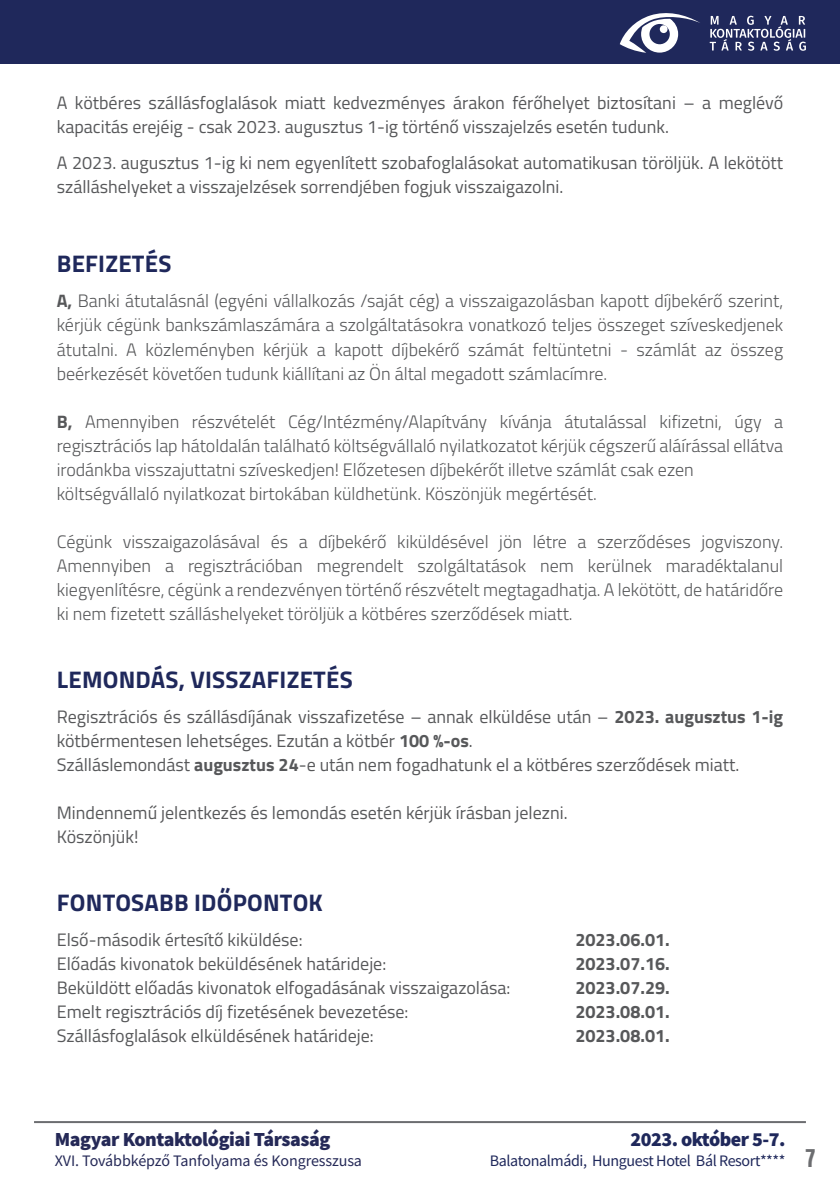
<style>
.page{position:relative;width:840px;height:1191px;background:#fff}
.page>*{position:absolute;margin:0;border:0;box-sizing:border-box;transform-origin:0 0}
.t1{font:800 26px "Akhand";color:#6c6d70}
.TARTALOM_CÍM{font:700 24px "Titillium Web";letter-spacing:.01em;color:#1f285b}
.t2{font:900 20px "Source Sans Pro";letter-spacing:-.02em;color:#252957}
.t3{font:900 20px "Source Sans Pro";letter-spacing:-.025em;color:#1f285b}
.t4{font:300 18px/24px "Titillium Web";color:#57585a;text-align:justify}
.TARTALOM_CÍM-2{font:18px/24px "Titillium Web";color:#57585a}
.t5{font:700 18px "Titillium Web";color:#57585a}
.t6{font:16px "Source Sans Pro";letter-spacing:-.025em;color:#1f285b}
.t7{font:16px "Source Sans Pro";letter-spacing:-.005em;color:#252957}
.s1{font-weight:700}
</style>
<div class="page">
<div style="left:0;top:0;width:839px;height:64px;background:#1f285b"></div>
<hr style="left:34px;top:1121px;width:771px;height:2px;background:#6c6d70">
<svg style="left:619px;top:13px;width:81px;height:40px"></svg>
<div style="left:659px;top:25px;width:8px;height:8px;background:#fff;border-radius:50%"></div>
<svg style="left:709px;top:16px;width:96px;height:35px"></svg>
<p class="TARTALOM_CÍM-2" style="left:57px;top:90px;width:727px">A kötbéres szállásfoglalások miatt kedvezményes árakon férőhelyet biztosítani – a meglévő kapacitás erejéig - csak 2023. augusztus 1-ig történő visszajelzés esetén tudunk.</p>
<p class="TARTALOM_CÍM-2" style="left:57px;top:150px;width:727px">A 2023. augusztus 1-ig ki nem egyenlített szobafoglalásokat automatikusan töröljük. A lekötött szálláshelyeket a visszajelzések sorrendjében fogjuk visszaigazolni.</p>
<p class="TARTALOM_CÍM" style="left:57px;top:245px;width:116px">BEFIZETÉS</p>
<p class="t4" style="left:57px;top:288px;width:727px"><span class="s1">A,</span> Banki átutalásnál (egyéni vállalkozás /saját cég) a visszaigazolásban kapott díjbekérő szerint, kérjük cégünk bankszámlaszámára a szolgáltatásokra vonatkozó teljes összeget szíveskedjenek átutalni. A közleményben kérjük a kapott díjbekérő számát feltüntetni - számlát az összeg beérkezését követően tudunk kiállítani az Ön által megadott számlacímre.</p>
<p class="t4" style="left:57px;top:408px;width:727px"><span class="s1">B,</span> Amennyiben részvételét Cég/Intézmény/Alapítvány kívánja átutalással kifizetni, úgy a regisztrációs lap hátoldalán található költségvállaló nyilatkozatot kérjük cégszerű aláírással ellátva irodánkba visszajuttatni szíveskedjen! Előzetesen díjbekérőt illetve számlát csak ezen</p>
<p class="t4" style="left:57px;top:480px;width:541px">költségvállaló nyilatkozat birtokában küldhetünk. Köszönjük megértését.</p>
<p class="t4" style="left:57px;top:528px;width:727px">Cégünk visszaigazolásával és a díjbekérő kiküldésével jön létre a szerződéses jogviszony.<br>Amennyiben a regisztrációban megrendelt szolgáltatások nem kerülnek maradéktalanul kiegyenlítésre, cégünk a rendezvényen történő részvételt megtagadhatja. A lekötött, de határidőre ki nem fizetett szálláshelyeket töröljük a kötbéres szerződések miatt.</p>
<p class="TARTALOM_CÍM" style="left:57px;top:661px;width:297px">LEMONDÁS, VISSZAFIZETÉS</p>
<p class="TARTALOM_CÍM-2" style="left:57px;top:704px;width:727px">Regisztrációs és szállásdíjának visszafizetése – annak elküldése után – <span class="s1">2023. augusztus 1-ig </span>kötbérmentesen lehetséges. Ezután a kötbér <span class="s1">100 %-os</span>.</p>
<p class="TARTALOM_CÍM-2" style="left:57px;top:752px;width:683px">Szálláslemondást <span class="s1">augusztus 24</span>-e után nem fogadhatunk el a kötbéres szerződések miatt.</p>
<p class="TARTALOM_CÍM-2" style="left:57px;top:800px;width:512px">Mindennemű jelentkezés és lemondás esetén kérjük írásban jelezni.</p>
<p class="TARTALOM_CÍM-2" style="left:57px;top:824px;width:83px">Köszönjük!</p>
<p class="TARTALOM_CÍM" style="left:57px;top:884px;width:267px">FONTOSABB IDŐPONTOK</p>
<p class="TARTALOM_CÍM-2" style="left:57px;top:927px;width:247px">Első-második értesítő kiküldése:</p>
<p class="t5" style="left:575px;top:926px;width:96px">2023.06.01.</p>
<p class="TARTALOM_CÍM-2" style="left:57px;top:951px;width:331px">Előadás kivonatok beküldésének határideje:</p>
<p class="t5" style="left:575px;top:950px;width:96px">2023.07.16.</p>
<p class="TARTALOM_CÍM-2" style="left:57px;top:975px;width:455px">Beküldött előadás kivonatok elfogadásának visszaigazolása:</p>
<p class="t5" style="left:575px;top:974px;width:96px">2023.07.29.</p>
<p class="TARTALOM_CÍM-2" style="left:57px;top:999px;width:353px">Emelt regisztrációs díj fizetésének bevezetése:</p>
<p class="t5" style="left:575px;top:998px;width:96px">2023.08.01.</p>
<p class="TARTALOM_CÍM-2" style="left:57px;top:1023px;width:318px">Szállásfoglalások elküldésének határideje:</p>
<p class="t5" style="left:575px;top:1022px;width:96px">2023.08.01.</p>
<p class="t2" style="left:55px;top:1126px;width:277px">Magyar Kontaktológiai Társaság</p>
<p class="t7" style="left:55px;top:1151px;width:308px">XVI. Továbbképző Tanfolyama és Kongresszusa</p>
<p class="t3" style="left:630px;top:1126px;width:156px">2023. október 5-7.</p>
<p class="t6" style="left:489px;top:1151px;width:297px">Balatonalmádi, Hunguest Hotel Bál Resort****</p>
<h1 class="t1" style="left:805px;top:1144px;width:11px">7</h1>
</div>
